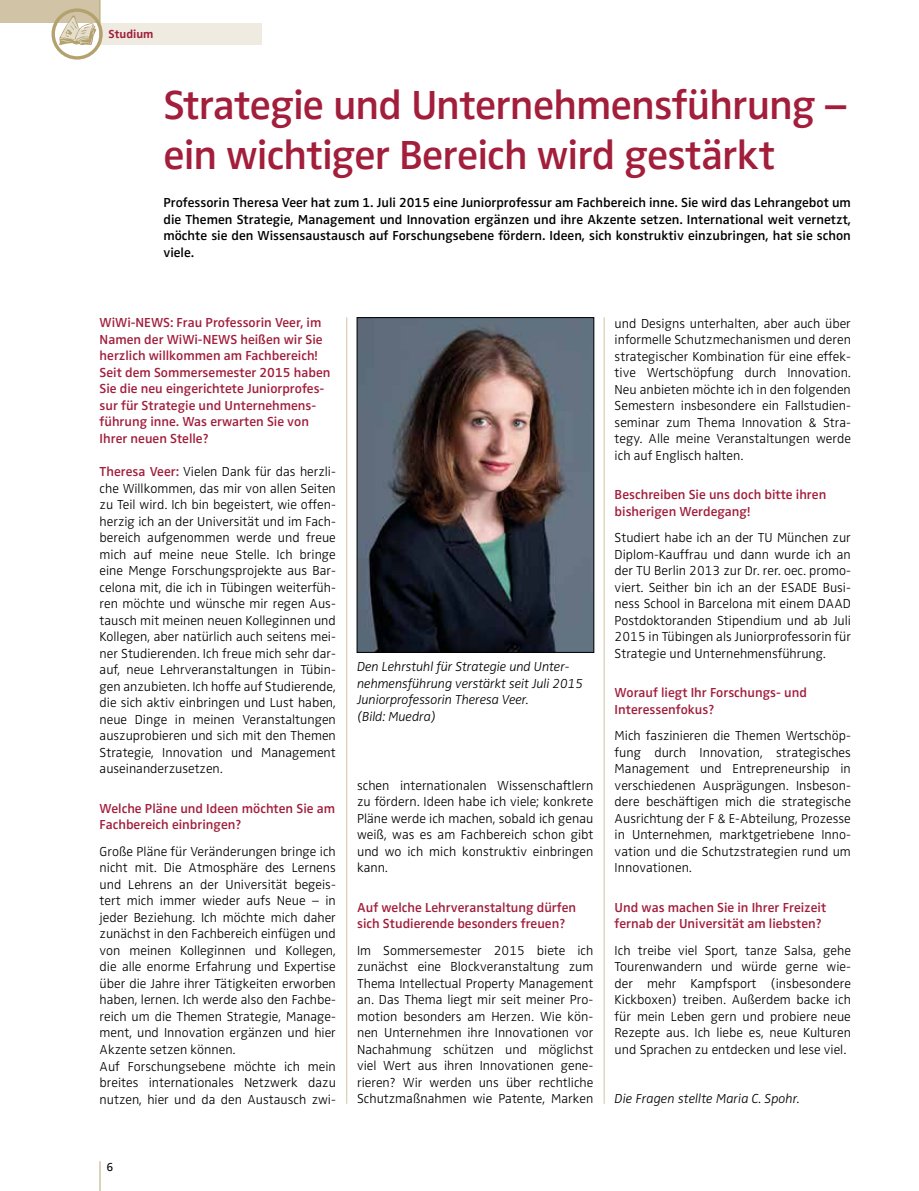
<style>
.page{position:relative;width:919px;height:1191px;background:#fff}
.page>*{position:absolute;margin:0;border:0;box-sizing:border-box;transform-origin:0 0}
.t1{font:600 42px/50.4px "Zwo OT";letter-spacing:-.02em;color:#a21e3b}
.t2{font:300 13.5px/16.5px "Zwo OT";color:#000;text-align:justify}
.t3{font:600 13.5px/16.5px "Zwo OT";color:#a21e3b}
.t4{font:600 13.5px/16.5px "Zwo OT";color:#000;text-align:justify}
.t5{font:italic 300 13.5px/16.5px "Zwo OT";letter-spacing:-.01em;color:#000}
.t6{font:700 12px "Zwo OT";color:#a21e3b}
.t7{font:12px "Zwo OT";color:#000}
.s1{font-weight:600;color:#a21e3b}
</style>
<div class="page">
<div style="left:0;top:0;width:100px;height:23px;background:#d1c4a6"></div>
<div style="left:100px;top:23px;width:161px;height:22px;background:#efebe1"></div>
<hr style="left:99px;top:1161px;width:2px;height:30px;background:#d1c4a6">
<hr style="left:100px;top:0;width:1px;height:45px;background:#b3a16e">
<svg style="left:51px;top:7px;width:52px;height:53px"></svg>
<hr style="left:604px;top:317px;width:1px;height:786px;background:#d1c4a6">
<hr style="left:346px;top:317px;width:1px;height:786px;background:#d1c4a6">
<img style="left:359px;top:319px;width:233px;height:331px">
<div style="left:357px;top:317px;width:237px;height:335px;border:1px solid #000"></div>
<p class="t6" style="left:108px;top:27px;width:47px">Studium</p>
<h1 class="t1" style="left:163px;top:80px;width:685px">Strategie und Unternehmensführung – ein wichtiger Bereich wird gestärkt</h1>
<p class="t4" style="left:163px;top:195px;width:689px">Professorin Theresa Veer hat zum 1. Juli 2015 eine Juniorprofessur am Fachbereich inne. Sie wird das Lehrangebot um die Themen Strategie, Management und Innovation ergänzen und ihre Akzente setzen. International weit vernetzt, möchte sie den Wissensaustausch auf Forschungsebene fördern. Ideen, sich konstruktiv einzubringen, hat sie schon viele.</p>
<p class="t3" style="left:100px;top:315px;width:232px">WiWi-NEWS: Frau Professorin Veer, im Namen der WiWi-NEWS heißen wir Sie herzlich willkommen am Fachbereich!<br>Seit dem Sommersemester 2015 haben Sie die neu eingerichtete Juniorprofes&shy;sur für Strategie und Unternehmens&shy;führung inne. Was erwarten Sie von Ihrer neuen Stelle?</p>
<p class="t2" style="left:100px;top:464px;width:238px"><span class="s1">Theresa Veer:</span> Vielen Dank für das herzli&shy;che Willkommen, das mir von allen Seiten zu Teil wird. Ich bin begeistert, wie offen&shy;herzig ich an der Universität und im Fach&shy;bereich aufgenommen werde und freue mich auf meine neue Stelle. Ich bringe eine Menge Forschungsprojekte aus Bar&shy;celona mit, die ich in Tübingen weiterfüh&shy;ren möchte und wünsche mir regen Aus&shy;tausch mit meinen neuen Kolleginnen und Kollegen, aber natürlich auch seitens mei&shy;ner Studierenden. Ich freue mich sehr dar&shy;auf, neue Lehrveranstaltungen in Tübin&shy;gen anzubieten. Ich hoffe auf Studierende, die sich aktiv einbringen und Lust haben, neue Dinge in meinen Veranstaltungen auszuprobieren und sich mit den Themen Strategie, Innovation und Management auseinanderzusetzen.</p>
<p class="t3" style="left:100px;top:800px;width:237px">Welche Pläne und Ideen möchten Sie am<br>Fachbereich einbringen?</p>
<p class="t2" style="left:100px;top:843px;width:238px;text-align:left">Große Pläne für Veränderungen bringe ich nicht mit. Die Atmosphäre des Lernens und Lehrens an der Universität begeis&shy;tert mich immer wieder aufs Neue – in jeder Beziehung. Ich möchte mich daher zunächst in den Fachbereich einfügen und von meinen Kolleginnen und Kollegen, die alle enorme Erfahrung und Expertise über die Jahre ihrer Tätigkeiten erworben haben, lernen. Ich werde also den Fachbe&shy;reich um die Themen Strategie, Manage&shy;ment, und Innovation ergänzen und hier Akzente setzen können.<br>Auf Forschungsebene möchte ich mein breites internationales Netzwerk dazu nutzen, hier und da den Austausch zwi-</p>
<p class="t5" style="left:357px;top:659px;width:227px">Den Lehrstuhl für Strategie und Unter&shy;nehmensführung verstärkt seit Juli 2015<br>Juniorprofessorin Theresa Veer.<br>(Bild: Muedra)</p>
<p class="t2" style="left:357px;top:777px;width:238px">schen internationalen Wissenschaftlern zu fördern. Ideen habe ich viele; konkrete Pläne werde ich machen, sobald ich genau weiß, was es am Fachbereich schon gibt und wo ich mich konstruktiv einbringen kann.</p>
<p class="t3" style="left:357px;top:899px;width:220px">Auf welche Lehrveranstaltung dürfen sich Studierende besonders freuen?</p>
<p class="t2" style="left:357px;top:942px;width:238px">Im Sommersemester 2015 biete ich zunächst eine Blockveranstaltung zum Thema Intellectual Property Management an. Das Thema liegt mir seit meiner Pro&shy;motion besonders am Herzen. Wie kön&shy;nen Unternehmen ihre Innovationen vor Nachahmung schützen und möglichst viel Wert aus ihren Innovationen gene&shy;rieren? Wir werden uns über rechtliche Schutzmaßnahmen wie Patente, Marken</p>
<p class="t2" style="left:614px;top:315px;width:238px">und Designs unterhalten, aber auch über informelle Schutzmechanismen und deren strategischer Kombination für eine effek&shy;tive Wertschöpfung durch Innovation.<br>Neu anbieten möchte ich in den folgenden Semestern insbesondere ein Fallstudien&shy;seminar zum Thema Innovation &amp; Stra&shy;tegy. Alle meine Veranstaltungen werde ich auf Englisch halten.</p>
<p class="t3" style="left:614px;top:486px;width:213px">Beschreiben Sie uns doch bitte ihren bisherigen Werdegang!</p>
<p class="t2" style="left:614px;top:530px;width:238px">Studiert habe ich an der TU München zur Diplom-Kauffrau und dann wurde ich an der TU Berlin 2013 zur Dr. rer. oec. promo&shy;viert. Seither bin ich an der ESADE Busi&shy;ness School in Barcelona mit einem DAAD Postdoktoranden Stipendium und ab Juli 2015 in Tübingen als Juniorprofessorin für Strategie und Unternehmensführung.</p>
<p class="t3" style="left:614px;top:684px;width:194px">Worauf liegt Ihr Forschungs- und<br>Interessenfokus?</p>
<p class="t2" style="left:614px;top:728px;width:238px">Mich faszinieren die Themen Wertschöp&shy;fung durch Innovation, strategisches Management und Entrepreneurship in verschiedenen Ausprägungen. Insbeson&shy;dere beschäftigen mich die strategische Ausrichtung der F &amp; E-Abteilung, Prozesse in Unternehmen, marktgetriebene Inno&shy;vation und die Schutzstrategien rund um Innovationen.</p>
<p class="t3" style="left:614px;top:899px;width:213px">Und was machen Sie in Ihrer Freizeit fernab der Universität am liebsten?</p>
<p class="t2" style="left:614px;top:942px;width:238px">Ich treibe viel Sport, tanze Salsa, gehe Tourenwandern und würde gerne wie&shy;der mehr Kampfsport (insbesondere Kickboxen) treiben. Außerdem backe ich für mein Leben gern und probiere neue Rezepte aus. Ich liebe es, neue Kulturen und Sprachen zu entdecken und lese viel.</p>
<p class="t5" style="left:614px;top:1091px;width:186px">Die Fragen stellte Maria C. Spohr.</p>
<p class="t7" style="left:106px;top:1159px;width:8px">6</p>
</div>
